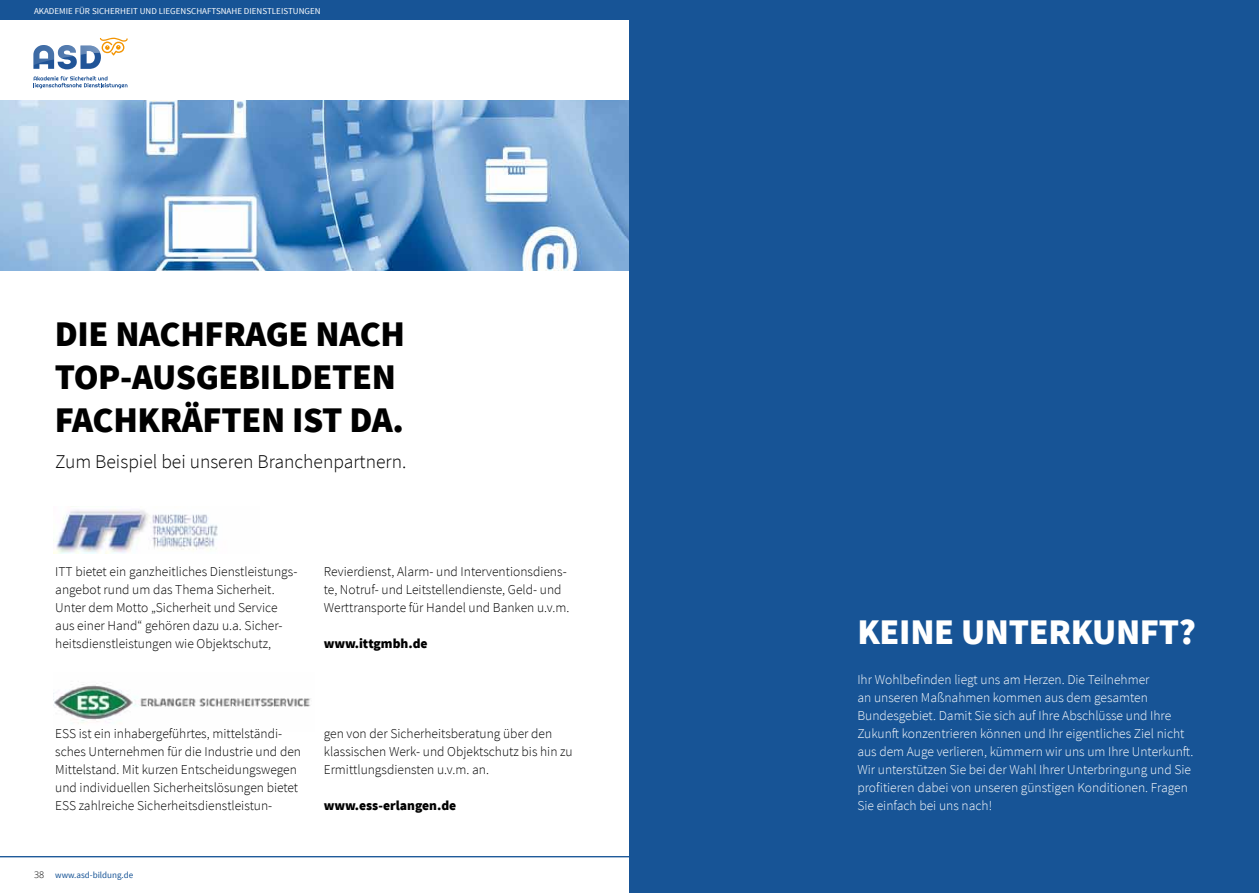
<style>
.page{position:relative;width:1259px;height:893px;background:#fff}
.page>*{position:absolute;margin:0;border:0;box-sizing:border-box;transform-origin:0 0}
.t1{font:900 36px/43.2px "Source Sans Pro";letter-spacing:-.01em;color:#000}
.t2{font:900 36px "Source Sans Pro";letter-spacing:-.01em;color:#fff}
.t3{font:300 19.5px "Source Sans Pro";color:#000}
.t4{font:300 13.5px/18px "Source Sans Pro";color:#000}
.t5{font:300 13.5px/18px "Source Sans Pro";color:#fff}
.t6{font:900 13.5px "Source Sans Pro";color:#000}
.t7{font:9px "Source Sans Pro";color:#fff}
.t8{font:9px "Source Sans Pro";color:#175496}
.s1{font-family:"Open Sans";font-weight:300;color:#000}
</style>
<div class="page">
<hr style="left:0;top:856px;width:1259px;height:1px;background:#175496">
<img style="left:53px;top:684px;width:258px;height:40px">
<img style="left:0;top:100px;width:629px;height:170px">
<svg style="left:33px;top:38px;width:95px;height:31px"></svg>
<svg style="left:34px;top:76px;width:93px;height:12px"></svg>
<div style="left:0;top:0;width:1259px;height:20px;background:#175496"></div>
<img style="left:53px;top:509px;width:165px;height:44px">
<div style="left:629px;top:18px;width:630px;height:875px;background:#175496"></div>
<p class="t7" style="left:34px;top:5px;width:288px">AKADEMIE FÜR SICHERHEIT UND LIEGENSCHAFTSNAHE DIENSTLEISTUNGEN</p>
<h1 class="t1" style="left:55px;top:314px;width:352px">DIE NACHFRAGE NACH<br>TOP-AUSGEBILDETEN<br>FACHKRÄFT EN IST DA.</h1>
<h2 class="t3" style="left:55px;top:450px;width:352px">Zum Beispiel bei unseren Branchenpartnern.</h2>
<p class="t4" style="left:55px;top:563px;width:244px">ITT bietet ein ganzheitliches Dienstleistungs&shy;angebot rund um das Thema Sicherheit.<br>Unter dem Motto „Sicherheit und Service aus einer Hand“ gehören dazu u.a. Sicher&shy;heitsdienstleistungen wie Objektschutz,</p>
<p class="t4" style="left:324px;top:563px;width:247px">Revierdienst, Alarm- und Interventionsdiens&shy;te, Notruf- und Leitstellendienste, Geld- und<br>Werttransporte für Handel und Banken u.v.m.</p>
<p class="t6" style="left:324px;top:635px;width:105px">WWW.ITTGMBH.DE</p>
<p class="t4" style="left:55px;top:725px;width:247px">ESS ist ein inhabergeführtes, mittelständi&shy;sches Unternehmen für die Industrie und den Mittelstand. Mit kurzen Entscheidungswegen und individuellen Sicherheitslösungen bietet ESS zahlreiche Sicherheitsdienstleistun-</p>
<p class="t4" style="left:324px;top:725px;width:250px">gen von der Sicherheitsberatung über den klassischen Werk- und Objektschutz bis hin zu<br>Ermittlungsdiensten u.v.m. an.</p>
<p class="t6" style="left:324px;top:797px;width:134px">WWW.ESS-ERLANGEN.DE</p>
<p class="t8" style="left:34px;top:869px;width:101px"><span class="s1">38</span> WWW.ASD-BILDUNG.DE</p>
<h1 class="t2" style="left:857px;top:608px;width:340px">KEINE UNTERKUNFT?</h1>
<p class="t5" style="left:857px;top:671px;width:337px">Ihr Wohlbefinden liegt uns am Herzen. Die Teilnehmer<br>an unseren Maßnahmen kommen aus dem gesamten Bundesgebiet. Damit Sie sich auf Ihre Abschlüsse und Ihre Zukunft konzentrieren können und Ihr eigentliches Ziel nicht aus dem Auge verlieren, kümmern wir uns um Ihre Unterkunft.<br>Wir unterstützen Sie bei der Wahl Ihrer Unterbringung und Sie profitieren dabei von unseren günstigen Konditionen. Fragen Sie einfach bei uns nach!</p>
</div>
